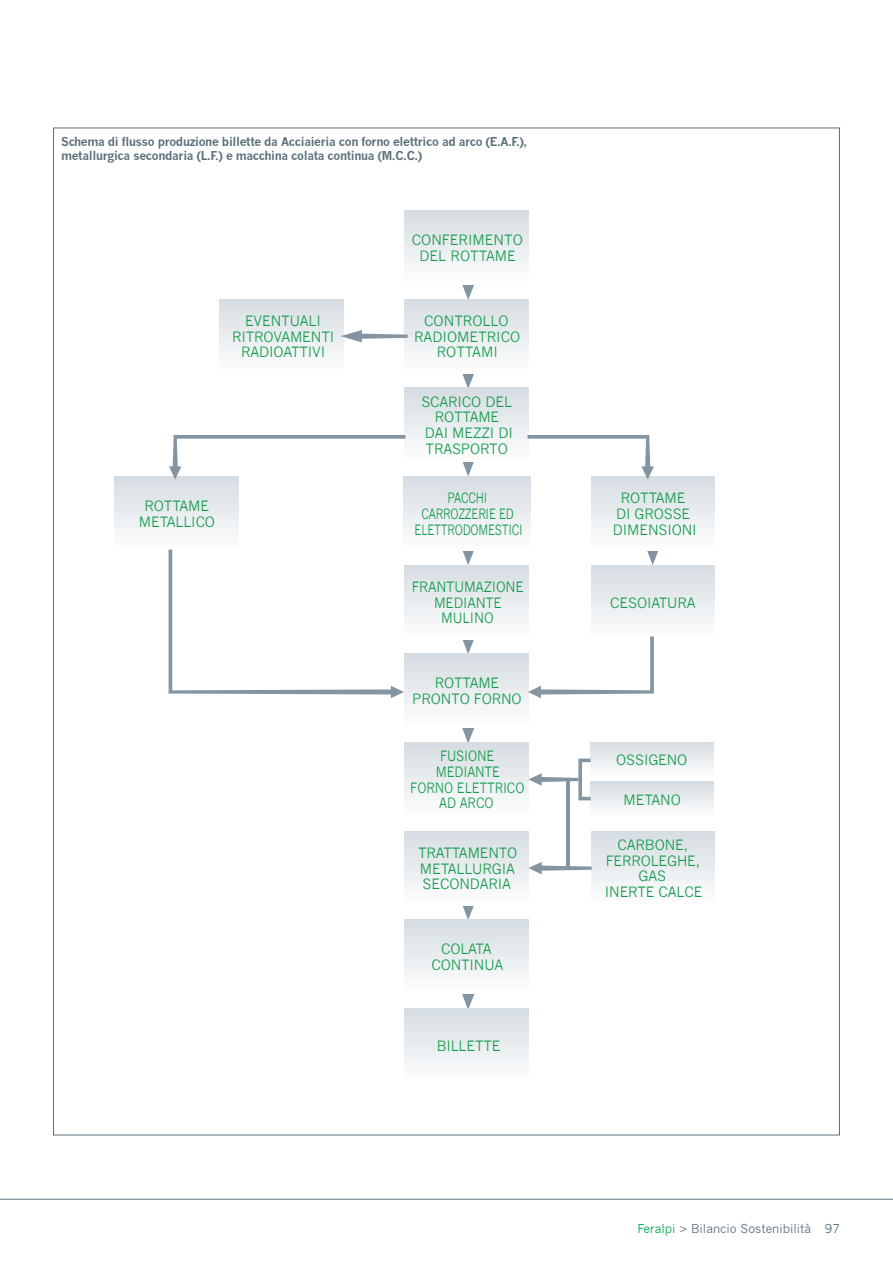
<style>
.page{position:relative;width:893px;height:1263px;background:#fff}
.page>*{position:absolute;margin:0;border:0;box-sizing:border-box;transform-origin:0 0}
.t1{font:13.95px/15.6px "News Gothic";letter-spacing:-.01em;color:#159b4c;text-align:center}
.t2{font:13.95px/15.6px "News Gothic";letter-spacing:-.01em;color:#159b4c;text-align:center;scale:.8 1}
.t3{font:13.95px/15.6px "News Gothic";letter-spacing:-.01em;color:#159b4c;text-align:center;scale:.9 1}
.t4{font:13.95px/15.6px "News Gothic";letter-spacing:-.01em;color:#159b4c;text-align:center;scale:.95 1}
.t5{font:700 12px/13.5px "News Gothic";letter-spacing:-.03em;color:#5b6f7b}
.t6{font:12px "News Gothic";letter-spacing:-.005em;color:#5b6f7b}
.s1{color:#00a54f}
</style>
<div class="page">
<hr style="left:0;top:1199px;width:893px;height:1px;background:#5b6f7b">
<svg style="left:647px;top:551px;width:11px;height:14px"></svg>
<hr style="left:567px;top:780px;width:3px;height:87px;background:#8495a1">
<svg style="left:462px;top:551px;width:12px;height:14px"></svg>
<svg style="left:462px;top:640px;width:12px;height:14px"></svg>
<svg style="left:462px;top:728px;width:12px;height:14px"></svg>
<svg style="left:462px;top:906px;width:12px;height:14px"></svg>
<svg style="left:462px;top:994px;width:12px;height:14px"></svg>
<svg style="left:462px;top:462px;width:12px;height:14px"></svg>
<svg style="left:462px;top:374px;width:12px;height:14px"></svg>
<svg style="left:462px;top:285px;width:12px;height:14px"></svg>
<div style="left:405px;top:210px;width:123px;height:74px;background:linear-gradient(to bottom,#d5dce2,#fdfdfe)"></div>
<div style="left:405px;top:299px;width:123px;height:74px;background:linear-gradient(to bottom,#d5dce2,#fdfefe)"></div>
<div style="left:405px;top:388px;width:123px;height:74px;background:linear-gradient(to bottom,#d6dde2,#fefefe)"></div>
<div style="left:220px;top:299px;width:123px;height:74px;background:linear-gradient(to bottom,#d5dce2,#fdfefe)"></div>
<div style="left:115px;top:476px;width:123px;height:74px;background:linear-gradient(to bottom,#d5dce2,#fdfdfe)"></div>
<div style="left:404px;top:476px;width:127px;height:74px;background:linear-gradient(to bottom,#d5dce2,#fdfdfe)"></div>
<div style="left:591px;top:476px;width:123px;height:74px;background:linear-gradient(to bottom,#d5dce2,#fdfdfe)"></div>
<div style="left:591px;top:565px;width:123px;height:74px;background:linear-gradient(to bottom,#d5dce2,#fdfefe)"></div>
<div style="left:405px;top:565px;width:123px;height:74px;background:linear-gradient(to bottom,#d5dce2,#fdfefe)"></div>
<div style="left:405px;top:654px;width:123px;height:74px;background:linear-gradient(to bottom,#d6dde2,#fefefe)"></div>
<div style="left:405px;top:742px;width:123px;height:74px;background:linear-gradient(to bottom,#d5dce2,#fdfdfe)"></div>
<div style="left:405px;top:831px;width:123px;height:74px;background:linear-gradient(to bottom,#d5dce2,#fefefe)"></div>
<div style="left:405px;top:920px;width:123px;height:74px;background:linear-gradient(to bottom,#d6dde2,#fefefe)"></div>
<div style="left:405px;top:1008px;width:123px;height:74px;background:linear-gradient(to bottom,#d5dce2,#fdfdfe)"></div>
<div style="left:591px;top:831px;width:123px;height:74px;background:linear-gradient(to bottom,#d5dce2,#fefefe)"></div>
<svg style="left:341px;top:330px;width:67px;height:12px"></svg>
<svg style="left:169px;top:435px;width:236px;height:44px"></svg>
<svg style="left:528px;top:435px;width:126px;height:44px"></svg>
<svg style="left:169px;top:550px;width:235px;height:148px"></svg>
<div style="left:590px;top:782px;width:123px;height:34px;background:linear-gradient(to bottom,#d5dce2,#fcfcfd)"></div>
<svg style="left:590px;top:742px;width:123px;height:28px"></svg>
<svg style="left:528px;top:758px;width:63px;height:42px"></svg>
<svg style="left:528px;top:862px;width:64px;height:12px"></svg>
<svg style="left:528px;top:636px;width:126px;height:62px"></svg>
<p class="t5" style="left:61px;top:135px;width:468px">Schema di flusso produzione billette da Acciaieria con forno elettrico ad arco (E.A.F.), metallurgica secondaria (L.F.) e macchina colata continua (M.C.C.)</p>
<p class="t1" style="left:232px;top:313px;width:104px">EVENTUALI<br>RITROVAMENTI<br>RADIOATTIVI</p>
<p class="t1" style="left:412px;top:232px;width:113px">CONFERIMENTO<br>DEL ROTTAME</p>
<p class="t1" style="left:414px;top:313px;width:108px">CONTROLLO<br>RADIOMETRICO<br>ROTTAMI</p>
<p class="t1" style="left:421px;top:394px;width:93px">SCARICO DEL<br>ROTTAME<br>DAI MEZZI DI<br>TRASPORTO</p>
<p class="t1" style="left:139px;top:498px;width:78px">ROTTAME<br>METALLICO</p>
<p class="t2" style="left:415px;top:490px;width:137px">PACCHI<br>CARROZZERIE ED<br>ELETTRODOMESTICI</p>
<p class="t1" style="left:613px;top:490px;width:85px">ROTTAME<br>DI GROSSE<br>DIMENSIONI</p>
<p class="t4" style="left:412px;top:579px;width:119px">FRANTUMAZIONE<br>MEDIANTE<br>MULINO</p>
<p class="t1" style="left:412px;top:676px;width:111px">ROTTAME<br>PRONTO FORNO</p>
<p class="t3" style="left:410px;top:749px;width:128px">FUSIONE<br>MEDIANTE<br>FORNO ELETTRICO<br>AD ARCO</p>
<p class="t1" style="left:418px;top:845px;width:101px;text-align:left">TRATTAMENTO<br>METALLURGIA<br>SECONDARIA</p>
<p class="t1" style="left:431px;top:942px;width:74px">COLATA<br>CONTINUA</p>
<p class="t1" style="left:437px;top:1038px;width:65px">BILLETTE</p>
<p class="t1" style="left:610px;top:595px;width:87px">CESOIATURA</p>
<p class="t1" style="left:616px;top:752px;width:73px">OSSIGENO</p>
<p class="t1" style="left:624px;top:792px;width:59px">METANO</p>
<p class="t1" style="left:605px;top:837px;width:99px">CARBONE,<br>FERROLEGHE,<br>GAS<br>INERTE CALCE</p>
<p class="t6" style="left:638px;top:1221px;width:204px"><span class="s1">Feralpi</span> &gt; Bilancio Sostenibilità 97</p>
</div>
